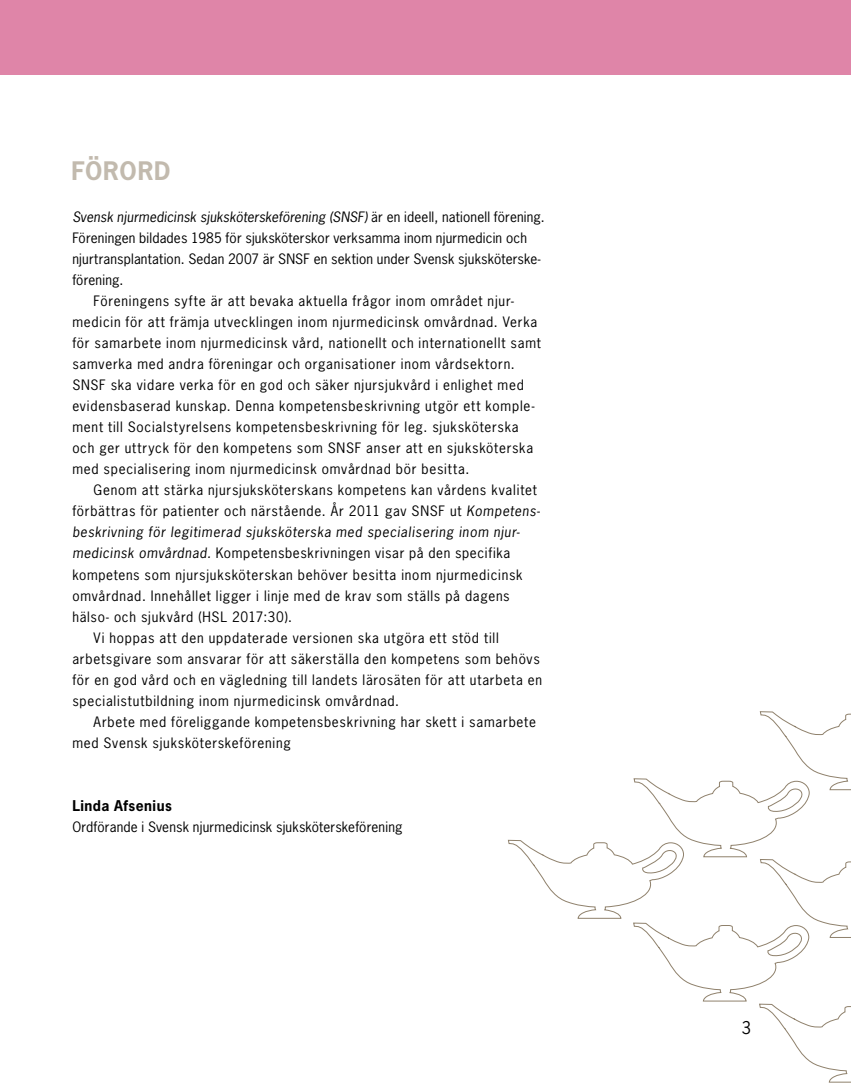
<style>
.page{position:relative;width:851px;height:1085px;background:#fff}
.page>*{position:absolute;margin:0;border:0;box-sizing:border-box;transform-origin:0 0}
.t1{font:700 24px "News Gothic Std";letter-spacing:.03em;color:#c2baae}
.t2{font:16.5px "News Gothic Std";color:#000}
.t3{font:700 13.95px "News Gothic Std";letter-spacing:.035em;color:#000}
.t4{font:13.5px "News Gothic Std";letter-spacing:.055em;color:#000}
.t5{font:13.5px "News Gothic Std";letter-spacing:.01em;color:#000}
.t6{font:italic 13.5px "News Gothic Std";letter-spacing:.01em;color:#000}
.t7{font:13.5px "News Gothic Std";letter-spacing:.015em;color:#000}
.t8{font:italic 13.5px "News Gothic Std";letter-spacing:.04em;color:#000}
.s1{font-style:normal}
.s2{font-style:italic}
</style>
<div class="page">
<div style="left:0;top:0;width:850px;height:74px;background:#df85a8"></div>
<svg style="left:508px;top:711px;width:342px;height:371px"></svg>
<h1 class="t1" style="left:72px;top:155px;width:100px">FÖRORD</h1>
<p class="t6" style="left:72px;top:208px;width:474px">Svensk njurmedicinsk sjuksköterskeförening (SNSF) <span class="s1">är en ideell, nationell förening.</span></p>
<p class="t7" style="left:72px;top:229px;width:456px">Föreningen bildades 1985 för sjuksköterskor verksamma inom njurmedicin och</p>
<p class="t5" style="left:72px;top:250px;width:469px">njurtransplantation. Sedan 2007 är SNSF en sektion under Svensk sjuksköterske-</p>
<p class="t7" style="left:72px;top:271px;width:52px">förening.</p>
<p class="t4" style="left:94px;top:292px;width:421px">Föreningens syfte är att bevaka aktuella frågor inom området njur-</p>
<p class="t4" style="left:72px;top:313px;width:466px">medicin för att främja utvecklingen inom njurmedicinsk omvårdnad. Verka</p>
<p class="t4" style="left:72px;top:334px;width:470px">för samarbete inom njurmedicinsk vård, nationellt och internationellt samt</p>
<p class="t4" style="left:72px;top:355px;width:444px">samverka med andra föreningar och organisationer inom vårdsektorn.</p>
<p class="t4" style="left:72px;top:376px;width:453px">SNSF ska vidare verka för en god och säker njursjukvård i enlighet med</p>
<p class="t4" style="left:72px;top:397px;width:463px">evidensbaserad kunskap. Denna kompetensbeskrivning utgör ett komple-</p>
<p class="t4" style="left:72px;top:418px;width:447px">ment till Socialstyrelsens kompetensbeskrivning för leg. sjuksköterska</p>
<p class="t4" style="left:72px;top:439px;width:462px">och ger uttryck för den kompetens som SNSF anser att en sjuksköterska</p>
<p class="t4" style="left:72px;top:460px;width:398px">med specialisering inom njurmedicinsk omvårdnad bör besitta.</p>
<p class="t4" style="left:94px;top:481px;width:445px">Genom att stärka njursjuksköterskans kompetens kan vårdens kvalitet</p>
<p class="t4" style="left:72px;top:502px;width:469px">förbättras för patienter och närstående. År 2011 gav SNSF ut <span class="s2">Kompetens-</span></p>
<p class="t8" style="left:72px;top:523px;width:449px">beskrivning för legitimerad sjuksköterska med specialisering inom njur-</p>
<p class="t4" style="left:72px;top:544px;width:439px"><span class="s2">medicinsk omvårdnad.</span> Kompetensbeskrivningen visar på den specifika</p>
<p class="t4" style="left:72px;top:565px;width:452px">kompetens som njursjuksköterskan behöver besitta inom njurmedicinsk</p>
<p class="t4" style="left:72px;top:586px;width:439px">omvårdnad. Innehållet ligger i linje med de krav som ställs på dagens</p>
<p class="t4" style="left:72px;top:607px;width:221px">hälso- och sjukvård (HSL 2017:30).</p>
<p class="t4" style="left:94px;top:628px;width:406px">Vi hoppas att den uppdaterade versionen ska utgöra ett stöd till</p>
<p class="t4" style="left:72px;top:649px;width:469px">arbetsgivare som ansvarar för att säkerställa den kompetens som behövs</p>
<p class="t4" style="left:72px;top:670px;width:471px">för en god vård och en vägledning till landets lärosäten för att utarbeta en</p>
<p class="t4" style="left:72px;top:691px;width:328px">specialistutbildning inom njurmedicinsk omvårdnad.</p>
<p class="t4" style="left:94px;top:712px;width:444px">Arbete med föreliggande kompetensbeskrivning har skett i samarbete</p>
<p class="t4" style="left:72px;top:733px;width:220px">med Svensk sjuksköterskeförening</p>
<p class="t3" style="left:72px;top:795px;width:101px">Linda Afsenius</p>
<p class="t5" style="left:72px;top:817px;width:331px">Ordförande i Svensk njurmedicinsk sjuksköterskeförening</p>
<p class="t2" style="left:741px;top:1016px;width:11px">3</p>
</div>
